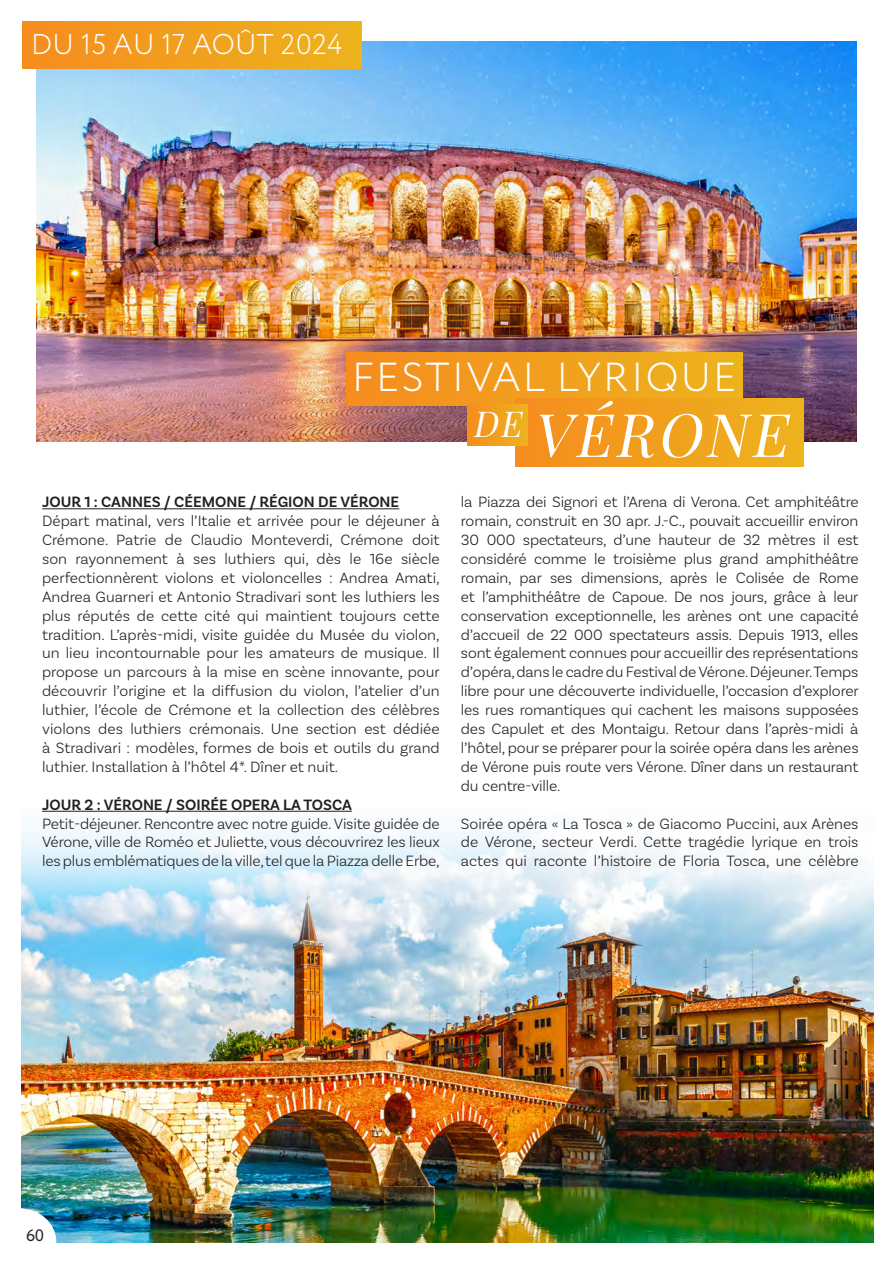
<style>
.page{position:relative;width:893px;height:1263px;background:#fff}
.page>*{position:absolute;margin:0;border:0;box-sizing:border-box;transform-origin:0 0}
.t1{font:italic 60px "Playfair Display";color:#fff}
.t2{font:300 40.5px "Circe";letter-spacing:.05em;color:#fff}
.t3{font:300 28.5px "Circe";color:#fff}
.t4{font:16.5px "Circe";color:#231f20}
.t5{font:300 15.75px/18.9px "Basic Sans";letter-spacing:-.01em;color:#231f20;text-align:justify}
.t6{font:600 15.75px "Basic Sans";color:#231f20}
</style>
<div class="page">
<img style="left:36px;top:41px;width:821px;height:400px">
<svg style="left:347px;top:353px;width:457px;height:113px;background:#e39c38"></svg>
<img style="left:22px;top:964px;width:851px;height:278px">
<img style="left:21px;top:810px;width:853px;height:154px">
<div style="left:22px;top:21px;width:339px;height:47px;background:linear-gradient(to right,#f68c1e,#edb31d)"></div>
<hr style="left:42px;top:508px;width:357px;height:1px;background:#231f20">
<hr style="left:42px;top:811px;width:310px;height:1px;background:#231f20">
<svg style="left:21px;top:1208px;width:35px;height:34px"></svg>
<p class="t3" style="left:31px;top:25px;width:313px">DU 15 AU 17 AOÛT 2024</p>
<p class="t2" style="left:352px;top:351px;width:386px">FESTIVAL LYRIQUE</p>
<p class="t1" style="left:472px;top:388px;width:332px"><sup>DE</sup> VÉRONE</p>
<p class="t6" style="left:42px;top:492px;width:359px">JOUR 1 : CANNES / CÉEMONE / RÉGION DE VÉRONE</p>
<p class="t5" style="left:42px;top:511px;width:399px">Départ matinal, vers l’Italie et arrivée pour le déjeuner à Crémone. Patrie de Claudio Monteverdi, Crémone doit son rayonnement à ses luthiers qui, dès le 16e siècle perfectionnèrent violons et violoncelles : Andrea Amati, Andrea Guarneri et Antonio Stradivari sont les luthiers les plus réputés de cette cité qui maintient toujours cette tradition. L’après-midi, visite guidée du Musée du violon, un lieu incontournable pour les amateurs de musique. Il propose un parcours à la mise en scène innovante, pour découvrir l’origine et la diffusion du violon, l’atelier d’un luthier, l’école de Crémone et la collection des célèbres violons des luthiers crémonais. Une section est dédiée à Stradivari : modèles, formes de bois et outils du grand luthier. Installation à l’hôtel 4*. Dîner et nuit.</p>
<p class="t6" style="left:42px;top:795px;width:311px">JOUR 2 : VÉRONE / SOIRÉE OPERA LA TOSCA</p>
<p class="t5" style="left:42px;top:814px;width:399px">Petit-déjeuner. Rencontre avec notre guide. Visite guidée de Vérone, ville de Roméo et Juliette, vous découvrirez les lieux les plus emblématiques de la ville, tel que la Piazza delle Erbe,</p>
<p class="t5" style="left:461px;top:492px;width:399px">la Piazza dei Signori et l’Arena di Verona. Cet amphitéâtre romain, construit en 30 apr. J.-C., pouvait accueillir environ 30 000 spectateurs, d’une hauteur de 32 mètres il est considéré comme le troisième plus grand amphithéâtre romain, par ses dimensions, après le Colisée de Rome et l’amphithéâtre de Capoue. De nos jours, grâce à leur conservation exceptionnelle, les arènes ont une capacité d’accueil de 22 000 spectateurs assis. Depuis 1913, elles sont également connues pour accueillir des représentations d’opéra, dans le cadre du Festival de Vérone. Déjeuner. Temps libre pour une découverte individuelle, l’occasion d’explorer les rues romantiques qui cachent les maisons supposées des Capulet et des Montaigu. Retour dans l’après-midi à l’hôtel, pour se préparer pour la soirée opéra dans les arènes de Vérone puis route vers Vérone. Dîner dans un restaurant du centre-ville.</p>
<p class="t5" style="left:461px;top:814px;width:399px">Soirée opéra « La Tosca » de Giacomo Puccini, aux Arènes de Vérone, secteur Verdi. Cette tragédie lyrique en trois actes qui raconte l’histoire de Floria Tosca, une célèbre</p>
<p class="t4" style="left:26px;top:1224px;width:20px">60</p>
</div>
